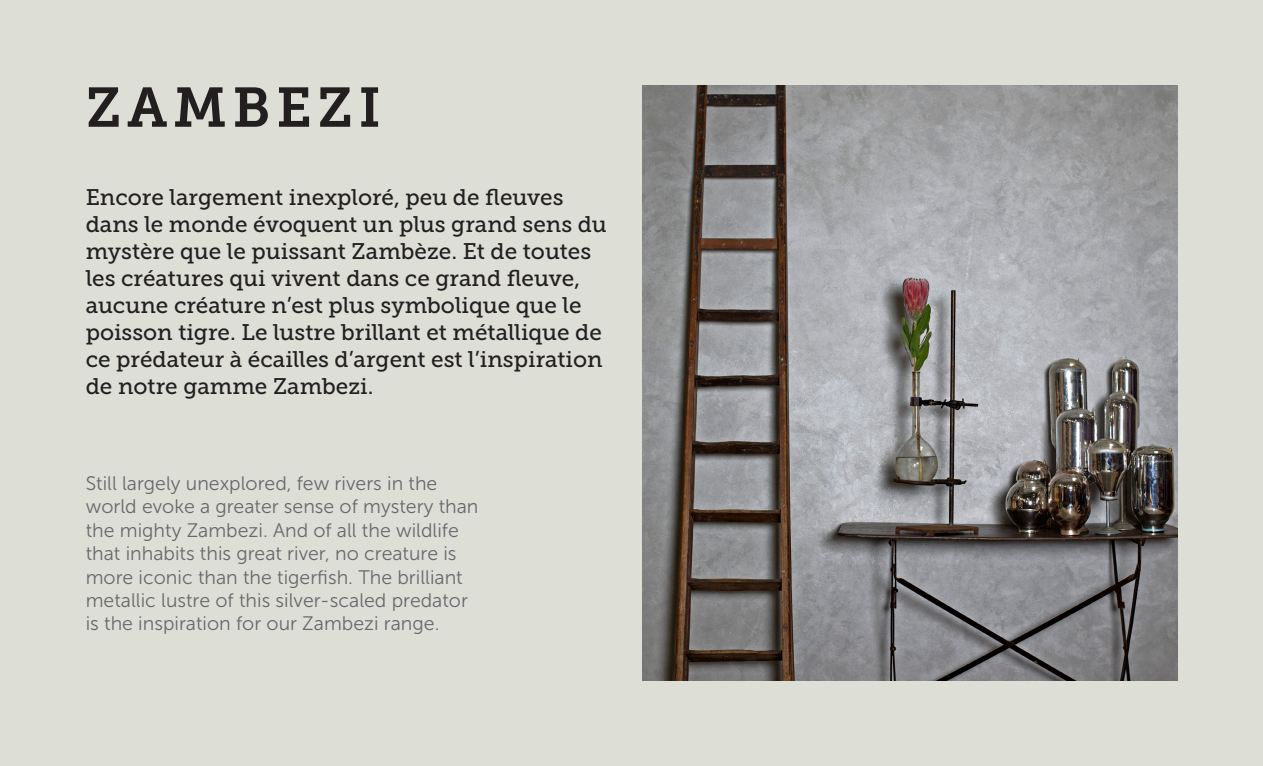
<style>
.page{position:relative;width:1263px;height:766px;background:#fff}
.page>*{position:absolute;margin:0;border:0;box-sizing:border-box;transform-origin:0 0}
._1-TITLE{font:55.5px "Museo Slab 700";letter-spacing:.1em;color:#231f20}
._3-CHAPO_FR{font:22.5px/27px "Museo Slab 500";color:#231f20}
._4-_CHAPO_ENG{font:19.5px/23.4px "Museo Sans 300";color:#69696c}
</style>
<div class="page">
<div style="left:0;top:0;width:1263px;height:765px;background:#dddfd7"></div>
<img style="left:642px;top:85px;width:536px;height:595px">
<p class="_1-TITLE" style="left:86px;top:76px;width:297px">ZAMBEZI</p>
<p class="_3-CHAPO_FR" style="left:86px;top:184px;width:523px">Encore largement inexploré, peu de fleuves dans le monde évoquent un plus grand sens du mystère que le puissant Zambèze. Et de toutes les créatures qui vivent dans ce grand fleuve, aucune créature n’est plus symbolique que le poisson tigre. Le lustre brillant et métallique de ce prédateur à écailles d’argent est l’inspiration de notre gamme Zambezi.</p>
<p class="_4-_CHAPO_ENG" style="left:86px;top:471px;width:394px">Still largely unexplored, few rivers in the world evoke a greater sense of mystery than the mighty Zambezi. And of all the wildlife that inhabits this great river, no creature is more iconic than the tigerfish. The brilliant metallic lustre of this silver-scaled predator is the inspiration for our Zambezi range.</p>
</div>
